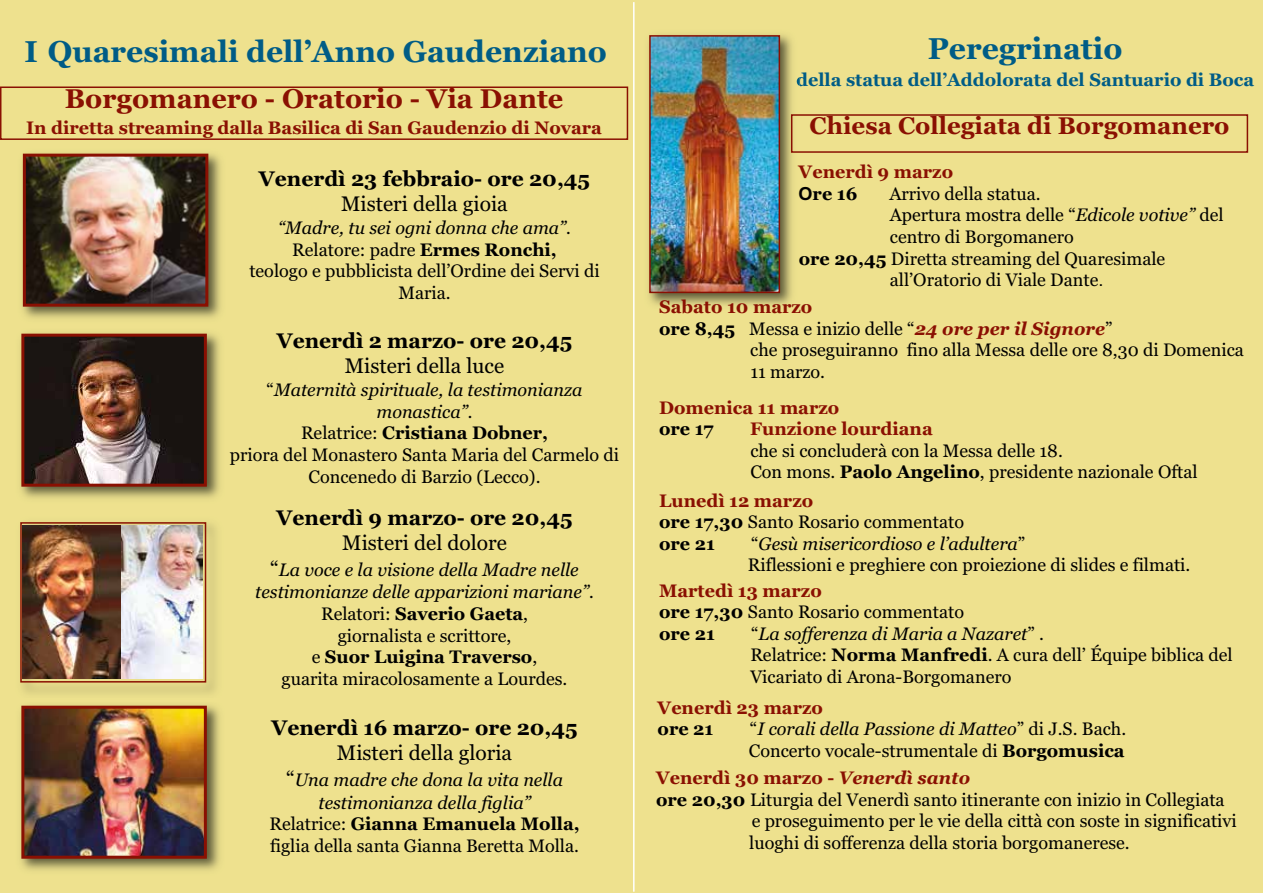
<style>
.page{position:relative;width:1263px;height:893px;background:#eee18e}
.page>*{position:absolute;margin:0;border:0;box-sizing:border-box;transform-origin:0 0}
.t1{font:700 30px "Georgia";color:#005c86}
.t2{font:700 27px "Georgia";color:#8a1002}
.t3{font:700 24px "Georgia";color:#8a1002}
.t4{font:700 21px "Georgia";color:#000}
.t5{font:21px "Georgia";color:#000}
.t6{font:18px/21.6px "Georgia";color:#000}
.t7{font:italic 18px/21.9px "Georgia";color:#000;text-align:center}
.t8{font:700 18px/21.6px "Georgia";color:#8a1002}
.t9{font:700 18px "Georgia";color:#005c86}
.t10{font:700 18px "Georgia";color:#000}
.s1{font-style:italic}
.s2{font-weight:700}
.s3{font-style:normal;font-size:21px}
.s4{font-style:normal}
.s5{font-weight:700;font-style:normal}
.s6{font-family:"Arial";color:#000}
.s7{color:#000}
.s8{font-family:"Arial"}
.s9{font-weight:700;font-style:italic;color:#8a1002}
.s10{font-weight:700;color:#8a1002}
</style>
<div class="page">
<hr style="left:633px;top:2px;width:1px;height:890px;background:#fff">
<div style="left:0;top:87px;width:628px;height:53px;border:2px solid #8a1002"></div>
<img style="left:16px;top:146px;width:212px;height:180px">
<img style="left:27px;top:158px;width:177px;height:145px">
<div style="left:23px;top:154px;width:185px;height:153px;border:3px solid #8a1002"></div>
<img style="left:15px;top:326px;width:211px;height:180px">
<img style="left:25px;top:338px;width:178px;height:145px">
<div style="left:21px;top:334px;width:186px;height:153px;border:3px solid #8a1002"></div>
<img style="left:15px;top:702px;width:211px;height:176px">
<img style="left:25px;top:710px;width:178px;height:145px">
<div style="left:21px;top:706px;width:186px;height:153px;border:3px solid #8a1002"></div>
<img style="left:642px;top:28px;width:158px;height:285px">
<svg style="left:797px;top:77px;width:3px;height:9px"></svg>
<img style="left:652px;top:38px;width:125px;height:252px">
<div style="left:649px;top:35px;width:131px;height:258px;border:2px solid #8a1002"></div>
<div style="left:791px;top:114px;width:457px;height:39px;border:2px solid #8a1002"></div>
<img style="left:13px;top:516px;width:213px;height:186px">
<img style="left:23px;top:525px;width:98px;height:153px">
<img style="left:15px;top:698px;width:211px;height:4px">
<div style="left:20px;top:522px;width:186px;height:161px;border:2px solid #8a1002"></div>
<h1 class="t1" style="left:25px;top:32px;width:584px">I Quaresimali dell’Anno Gaudenziano</h1>
<h1 class="t1" style="left:928px;top:29px;width:196px">Peregrinatio</h1>
<p class="t9" style="left:796px;top:68px;width:460px">della statua dell’Addolorata del Santuario di Boca</p>
<h2 class="t2" style="left:65px;top:82px;width:500px">Borgomanero - Oratorio - Via Dante</h2>
<p class="t8" style="left:26px;top:117px;width:577px">In diretta streaming dalla Basilica di San Gaudenzio di Novara</p>
<p class="t4" style="left:259px;top:165px;width:333px">Venerdì 23 febbraio- ore 20,45</p>
<p class="t5" style="left:341px;top:191px;width:168px">Misteri della gioia</p>
<p class="t6" style="left:249px;top:218px;width:352px;text-align:center"><span class="s1">“Madre, tu sei ogni donna che ama”.<br></span>Relatore: padre <span class="s2">Ermes Ronchi,<br></span>teologo e pubblicista dell’Ordine dei Servi di<br>Maria.</p>
<p class="t4" style="left:277px;top:327px;width:297px">Venerdì 2 marzo- ore 20,45</p>
<p class="t5" style="left:345px;top:353px;width:161px">Misteri della luce</p>
<p class="t6" style="left:230px;top:380px;width:391px;text-align:center">“<span class="s1">Maternità spirituale, la testimonianza monastica”.<br></span>Relatrice: <span class="s2">Cristiana Dobner,<br></span>priora del Monastero Santa Maria del Carmelo di<br>Concenedo di Barzio (Lecco).</p>
<p class="t4" style="left:276px;top:504px;width:298px">Venerdì 9 marzo- ore 20,45</p>
<p class="t5" style="left:342px;top:530px;width:166px">Misteri del dolore</p>
<p class="t7" style="left:255px;top:558px;width:340px"><span class="s3">“</span>La voce e la visione della Madre nelle testimonianze delle apparizioni mariane”.<br><span class="s4">Relatori:</span> <span class="s5">Saverio Gaeta</span><span class="s4">,<br>giornalista e scrittore,<br>e</span> <span class="s5">Suor Luigina Traverso</span><span class="s4">,<br>guarita miracolosamente a Lourdes.</span></p>
<p class="t4" style="left:271px;top:714px;width:308px">Venerdì 16 marzo- ore 20,45</p>
<p class="t5" style="left:337px;top:740px;width:177px">Misteri della gloria</p>
<p class="t7" style="left:269px;top:768px;width:312px"><span class="s3">“</span>Una madre che dona la vita nella testimonianza della figlia”<br><span class="s4">Relatrice:</span> <span class="s5">Gianna Emanuela Molla, </span><span class="s4">figlia della santa Gianna Beretta Molla.</span></p>
<h3 class="t3" style="left:810px;top:110px;width:421px">Chiesa Collegiata di Borgomanero</h3>
<p class="t8" style="left:799px;top:161px;width:156px">Venerdì 9 marzo<br><span class="s6">O</span><span class="s7">re 16</span></p>
<p class="t6" style="left:889px;top:183px;width:153px">Arrivo della statua.</p>
<p class="t6" style="left:890px;top:205px;width:335px">Apertura mostra delle “<span class="s1">Edicole votive”</span> del</p>
<p class="t6" style="left:890px;top:226px;width:186px">centro di Borgomanero</p>
<p class="t6" style="left:799px;top:248px;width:368px"><span class="s2">ore 20,45</span> Diretta streaming del Quaresimale</p>
<p class="t6" style="left:890px;top:269px;width:215px">all’Oratorio di Viale Dante<span class="s8">.</span></p>
<p class="t8" style="left:659px;top:296px;width:155px">Sabato 10 marzo</p>
<p class="t6" style="left:659px;top:318px;width:455px"><span class="s2">ore 8,45</span> Messa e inizio delle “<span class="s9">24 ore per il Signore</span>”</p>
<p class="t6" style="left:750px;top:340px;width:495px">che proseguiranno fino alla Messa delle ore 8,30 di Domenica</p>
<p class="t6" style="left:750px;top:361px;width:76px">11 marzo.</p>
<p class="t8" style="left:659px;top:397px;width:182px">Domenica 11 marzo</p>
<p class="t10" style="left:659px;top:417px;width:56px">ore 17</p>
<p class="t8" style="left:750px;top:418px;width:184px">Funzione lourdiana</p>
<p class="t6" style="left:750px;top:440px;width:449px">che si concluderà con la Messa delle 18.<br>Con mons. <span class="s2">Paolo Angelino</span>, presidente nazionale Oftal</p>
<p class="t6" style="left:659px;top:490px;width:306px"><span class="s10">Lunedì 12 marzo<br></span><span class="s2">ore 17,30</span> Santo Rosario commentato <span class="s2">ore 21</span></p>
<p class="t6" style="left:748px;top:533px;width:444px">“<span class="s1">Gesù misericordioso e l’adultera</span>”<br>Riflessioni e preghiere con proiezione di slides e filmati.</p>
<p class="t6" style="left:659px;top:580px;width:306px"><span class="s10">Martedì 13 marzo<br></span><span class="s2">ore 17,30</span> Santo Rosario commentato <span class="s2">ore 21</span></p>
<p class="t6" style="left:750px;top:623px;width:484px">“<span class="s1">La sofferenza di Maria a Nazaret</span>” .<br>Relatrice: <span class="s2">Norma Manfredi</span>. A cura dell’ Équipe biblica del<br>Vicariato di Arona-Borgomanero</p>
<p class="t8" style="left:658px;top:697px;width:167px">Venerdì 23 marzo</p>
<p class="t10" style="left:658px;top:717px;width:57px">ore 21</p>
<p class="t6" style="left:749px;top:719px;width:379px">“<span class="s1">I corali della Passione di Matteo</span>” di J.S. Bach.<br>Concerto vocale-strumentale di <span class="s2">Borgomusica</span></p>
<p class="t8" style="left:656px;top:767px;width:316px">Venerdì 30 marzo - <span class="s1">Venerdì santo</span></p>
<p class="t6" style="left:656px;top:789px;width:570px"><span class="s2">ore 20,30</span> Liturgia del Venerdì santo itinerante con inizio in Collegiata</p>
<p class="t6" style="left:752px;top:811px;width:487px">e proseguimento per le vie della città con soste in significativi</p>
<p class="t6" style="left:749px;top:832px;width:382px">luoghi di sofferenza della storia borgomanerese.</p>
</div>
